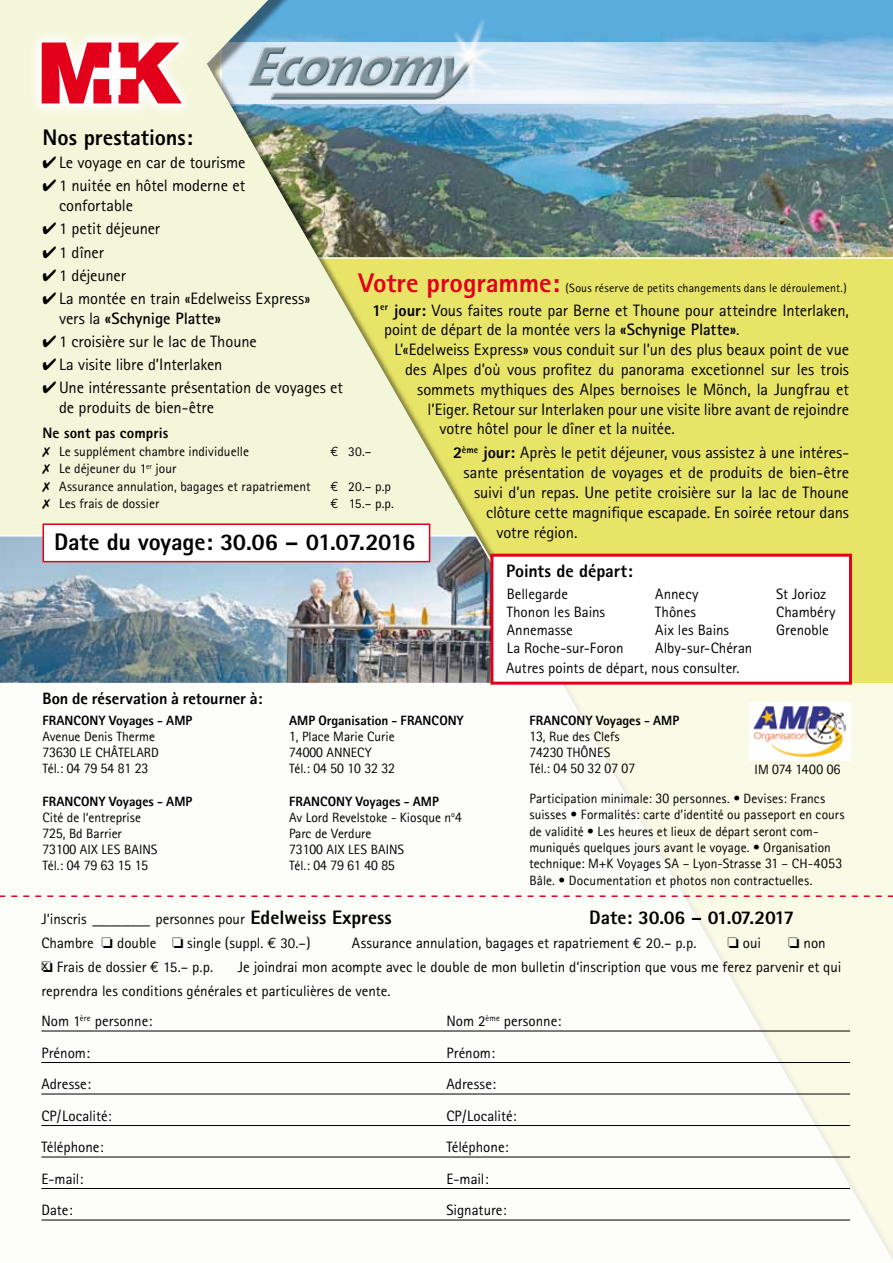
<style>
.page{position:relative;width:893px;height:1263px;background:#fff}
.page>*{position:absolute;margin:0;border:0;box-sizing:border-box;transform-origin:0 0}
.t1{font:800 27px "Rotis Sans Serif";letter-spacing:-.005em;color:#e2001a}
.t2{font:800 24px "Rotis Sans Serif";letter-spacing:-.01em;color:#000}
.t3{font:800 22.5px "Rotis Sans Serif";color:#000}
.t4{font:800 19.5px "Rotis Sans Serif";letter-spacing:-.02em;color:#000}
.t5{font:800 18px "Rotis Sans Serif";letter-spacing:-.005em;color:#000}
.t6{font:16.5px/19.8px "Rotis Sans Serif";letter-spacing:-.005em;color:#000}
.t7{font:700 16.5px "Rotis II Sans Pro";color:#000}
.t8{font:15px/18px "Rotis Sans Serif";color:#000}
.t9{font:800 15px "Rotis Sans Serif";letter-spacing:.005em;color:#000}
.t10{font:13.5px/16.2px "Rotis II Sans Pro";color:#000}
.t11{font:13.5px/17.5px "Rotis Sans Serif";letter-spacing:.005em;color:#000}
.t12{font:700 13.5px "Rotis II Sans Pro";color:#000}
.t13{font:12px "Rotis Sans Serif";letter-spacing:.01em;color:#000}
.s1{font-weight:700}
.s2{font-family:"Euro Mono"}
.s3{font-weight:800}
.s4{font-weight:700;font-size:19.2px}
.s5{font-weight:800;font-size:19.5px}
</style>
<div class="page">
<img style="left:0;top:0;width:893px;height:683px">
<div style="left:0;top:683px;width:893px;height:580px;background:linear-gradient(to right,#fdfdfc,#fbfaee)"></div>
<svg style="left:0;top:895px;width:893px;height:2px"></svg>
<img style="left:0;top:534px;width:565px;height:151px">
<svg style="left:28px;top:29px;width:167px;height:88px;fill:#f5f7df"></svg>
<svg style="left:42px;top:43px;width:140px;height:60px"></svg>
<img style="left:242px;top:43px;width:174px;height:61px">
<img style="left:416px;top:0;width:115px;height:115px">
<div style="left:43px;top:523px;width:387px;height:39px;background:#fff;border:2px solid #e2001a"></div>
<div style="left:492px;top:555px;width:358px;height:128px;background:#fff"></div>
<div style="left:490px;top:554px;width:362px;height:131px;border:3px solid #e2001a"></div>
<hr style="left:41px;top:1031px;width:809px;height:1px;background:#000">
<hr style="left:41px;top:1062px;width:809px;height:1px;background:#000">
<hr style="left:41px;top:1094px;width:809px;height:1px;background:#000">
<hr style="left:41px;top:1125px;width:809px;height:1px;background:#000">
<hr style="left:41px;top:1157px;width:809px;height:1px;background:#000">
<hr style="left:41px;top:1188px;width:809px;height:1px;background:#000">
<hr style="left:41px;top:1220px;width:809px;height:1px;background:#000">
<div style="left:749px;top:702px;width:101px;height:58px;background:#fff"></div>
<img style="left:753px;top:706px;width:92px;height:51px">
<h3 class="t3" style="left:43px;top:123px;width:152px">Nos prestations:</h3>
<p class="t6" style="left:43px;top:153px;width:205px">✔ Le voyage en car de tourisme</p>
<p class="t6" style="left:59px;top:176px;width:188px;text-indent:-16px">✔ 1 nuitée en hôtel moderne et confortable</p>
<p class="t6" style="left:43px;top:219px;width:119px">✔ 1 petit déjeuner</p>
<p class="t6" style="left:43px;top:242px;width:63px">✔ 1 dîner</p>
<p class="t6" style="left:43px;top:265px;width:85px">✔ 1 déjeuner</p>
<p class="t6" style="left:59px;top:288px;width:253px;text-indent:-16px">✔ La montée en train «Edelweiss Express» vers la <span class="s1">«Schynige Platte»</span></p>
<p class="t6" style="left:43px;top:331px;width:216px">✔ 1 croisière sur le lac de Thoune</p>
<p class="t6" style="left:43px;top:355px;width:182px">✔ La visite libre d’Interlaken</p>
<p class="t6" style="left:59px;top:378px;width:286px;text-indent:-16px">✔ Une intéressante présentation de voyages et de produits de bien-être</p>
<p class="t9" style="left:43px;top:424px;width:127px">Ne sont pas compris</p>
<p class="t11" style="left:43px;top:442px;width:208px">✗ Le supplément chambre individuelle</p>
<p class="t11" style="left:331px;top:442px;width:43px"><span class="s2">F</span> 30.–</p>
<p class="t11" style="left:43px;top:460px;width:270px">✗ Le déjeuner du 1<sup>er</sup> jour<br>✗ Assurance annulation, bagages et rapatriement</p>
<h1 class="t1" style="left:359px;top:265px;width:203px">Votre programme:</h1>
<p class="t13" style="left:566px;top:280px;width:283px">(Sous réserve de petits changements dans le déroulement.)</p>
<p class="t6" style="left:384px;top:300px;width:466px;text-indent:-12px"><span class="s3">1</span><sup>er</sup> <span class="s3">jour:</span> Vous faites route par Berne et Thoune pour atteindre Interlaken, point de départ de la montée vers la <span class="s1">«Schynige Platte»</span>.</p>
<p class="t6" style="left:395px;top:340px;width:456px">L’«Edelweiss Express» vous conduit sur l’un des plus beaux point de vue</p>
<p class="t6" style="left:405px;top:359px;width:445px">des Alpes d’où vous profitez du panorama excetionnel sur les trois</p>
<p class="t6" style="left:417px;top:379px;width:433px">sommets mythiques des Alpes bernoises le Mönch, la Jungfrau et</p>
<p class="t6" style="left:428px;top:399px;width:423px">l’Eiger. Retour sur Interlaken pour une visite libre avant de rejoindre</p>
<p class="t6" style="left:440px;top:419px;width:237px">votre hôtel pour le dîner et la nuitée.</p>
<p class="t6" style="left:453px;top:443px;width:398px"><span class="s3">2</span><sup>ème</sup> <span class="s3">jour:</span> Après le petit déjeuner, vous assistez à une intéres-</p>
<p class="t6" style="left:464px;top:463px;width:387px">sante présentation de voyages et de produits de bien-être</p>
<p class="t6" style="left:474px;top:482px;width:376px">suivi d’un repas. Une petite croisière sur la lac de Thoune</p>
<p class="t6" style="left:486px;top:502px;width:364px">clôture cette magnifique escapade. En soirée retour dans</p>
<p class="t6" style="left:497px;top:522px;width:82px">votre région.</p>
<p class="t11" style="left:331px;top:477px;width:62px"><span class="s2">F</span> 20.– p.p</p>
<p class="t11" style="left:42px;top:495px;width:118px">✗ Les frais de dossier</p>
<p class="t11" style="left:330px;top:495px;width:65px"><span class="s2">F</span> 15.– p.p.</p>
<h2 class="t2" style="left:54px;top:527px;width:363px">Date du voyage: 30.06 – 01.07.2016</h2>
<p class="t5" style="left:506px;top:560px;width:128px">Points de départ:</p>
<p class="t8" style="left:507px;top:585px;width:118px">Bellegarde<br>Thonon les Bains<br>Annemasse<br>La Roche-sur-Foron</p>
<p class="t8" style="left:655px;top:585px;width:99px">Annecy<br>Thônes<br>Aix les Bains<br>Alby-sur-Chéran</p>
<p class="t8" style="left:776px;top:585px;width:61px">St Jorioz<br>Chambéry<br>Grenoble</p>
<p class="t7" style="left:43px;top:689px;width:221px">Bon de réservation à retourner à:</p>
<p class="t12" style="left:43px;top:712px;width:151px">FRANCONY Voyages - AMP</p>
<p class="t10" style="left:43px;top:728px;width:118px">Avenue Denis Therme<br>73630 LE CHÂTELARD<br>Tél.: 04 79 54 81 23</p>
<p class="t12" style="left:43px;top:793px;width:151px">FRANCONY Voyages - AMP</p>
<p class="t10" style="left:43px;top:809px;width:117px">Cité de l‘entreprise<br>725, Bd Barrier<br>73100 AIX LES BAINS<br>Tél.: 04 79 63 15 15</p>
<p class="t12" style="left:289px;top:712px;width:176px">AMP Organisation - FRANCONY</p>
<p class="t10" style="left:289px;top:728px;width:107px">1, Place Marie Curie<br>74000 ANNECY<br>Tél.: 04 50 10 32 32</p>
<p class="t10" style="left:289px;top:793px;width:174px"><span class="s1">FRANCONY Voyages - AMP<br></span>Av Lord Revelstoke - Kiosque n<sup>o</sup>4<br>Parc de Verdure<br>73100 AIX LES BAINS<br>Tél.: 04 79 61 40 85</p>
<p class="t8" style="left:506px;top:659px;width:235px">Autres points de départ, nous consulter.</p>
<p class="t12" style="left:529px;top:712px;width:151px">FRANCONY Voyages - AMP</p>
<p class="t10" style="left:529px;top:728px;width:107px">13, Rue des Clefs<br>74230 THÔNES<br>Tél.: 04 50 32 07 07</p>
<p class="t10" style="left:529px;top:790px;width:317px">Participation minimale: 30 personnes. • Devises: Francs suisses • Formalités: carte d’identité ou passeport en cours de validité • Les heures et lieux de départ seront com&shy;muniqués quelques jours avant le voyage. • Organisation technique: M+K Voyages SA – Lyon-Strasse 31 – CH-4053<br>Bâle. • Documentation et photos non contractuelles.</p>
<p class="t10" style="left:754px;top:761px;width:88px">IM 074 1400 06</p>
<p class="t8" style="left:41px;top:910px;width:352px">J‘inscris <span class="s4">______</span> personnes pour <span class="s5">Edelweiss Express</span></p>
<p class="t4" style="left:589px;top:905px;width:207px">Date: 30.06 – 01.07.2017</p>
<p class="t8" style="left:41px;top:934px;width:271px">Chambre □ double □ single (suppl. <span class="s2">F</span> 30.–)</p>
<p class="t8" style="left:352px;top:934px;width:346px">Assurance annulation, bagages et rapatriement <span class="s2">F</span> 20.– p.p.</p>
<p class="t8" style="left:727px;top:934px;width:35px">□ oui</p>
<p class="t8" style="left:788px;top:934px;width:39px">□ non</p>
<p class="t8" style="left:41px;top:958px;width:173px">□ Frais de dossier <span class="s2">F</span> 15.– p.p.</p>
<p class="t8" style="left:41px;top:955px;width:801px;line-height:24px;text-indent:196px">Je joindrai mon acompte avec le double de mon bulletin d‘inscription que vous me ferez parvenir et qui reprendra les conditions générales et particulières de vente.</p>
<p class="t8" style="left:41px;top:1012px;width:112px">Nom 1<sup>ère</sup> personne:</p>
<p class="t8" style="left:446px;top:1012px;width:116px">Nom 2<sup>ème</sup> personne:</p>
<p class="t8" style="left:41px;top:1044px;width:50px">Prénom:</p>
<p class="t8" style="left:446px;top:1044px;width:50px">Prénom:</p>
<p class="t8" style="left:41px;top:1075px;width:51px">Adresse:</p>
<p class="t8" style="left:446px;top:1075px;width:51px">Adresse:</p>
<p class="t8" style="left:41px;top:1107px;width:72px">CP/Localité:</p>
<p class="t8" style="left:446px;top:1107px;width:72px">CP/Localité:</p>
<p class="t8" style="left:41px;top:1138px;width:64px">Téléphone:</p>
<p class="t8" style="left:446px;top:1138px;width:64px">Téléphone:</p>
<p class="t8" style="left:41px;top:1170px;width:44px">E-mail:</p>
<p class="t8" style="left:446px;top:1170px;width:44px">E-mail:</p>
<p class="t8" style="left:41px;top:1201px;width:33px">Date:</p>
<p class="t8" style="left:446px;top:1201px;width:62px">Signature:</p>
<p class="t8" style="left:41px;top:956px;width:8px">x</p>
</div>
